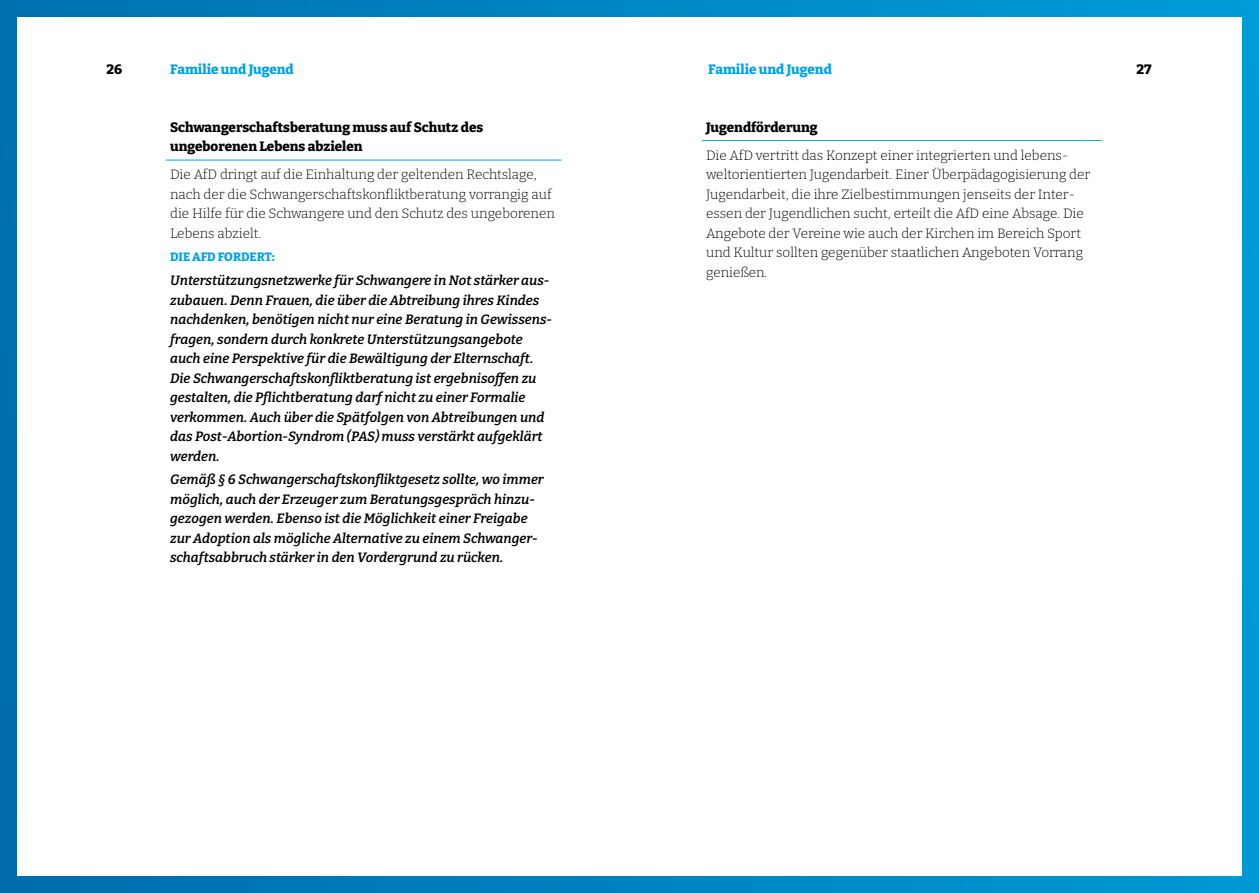
<style>
.page{position:relative;width:1259px;height:893px;background:#fff}
.page>*{position:absolute;margin:0;border:0;box-sizing:border-box;transform-origin:0 0}
.t1{font:italic 600 13.5px/19.5px "Bitter";color:#000}
.t2{font:300 13.5px/19.5px "Bitter";color:#000}
.t3{font:800 13.5px/19.5px "Bitter";color:#000}
.t4{font:800 13.5px "Bitter";color:#00a2e3}
.t5{font:800 12px "Bitter";color:#00a2e3}
</style>
<div class="page">
<div style="left:0;top:0;width:1259px;height:893px;background:linear-gradient(to right,#006ead,#009bd7)"></div>
<div style="left:17px;top:17px;width:1224px;height:859px;background:#fff"></div>
<hr style="left:166px;top:160px;width:395px;height:1px;background:#00a2e3">
<hr style="left:702px;top:140px;width:399px;height:1px;background:#00a2e3">
<p class="t3" style="left:106px;top:59px;width:17px">26</p>
<p class="t4" style="left:170px;top:60px;width:125px">Familie und Jugend</p>
<p class="t4" style="left:708px;top:60px;width:125px">Familie und Jugend</p>
<p class="t3" style="left:1136px;top:59px;width:17px">27</p>
<p class="t3" style="left:170px;top:117px;width:315px">Schwangerschaftsberatung muss auf Schutz des ungeborenen Lebens abzielen</p>
<p class="t2" style="left:170px;top:164px;width:386px">Die AfD dringt auf die Einhaltung der geltenden Rechtslage, nach der die Schwangerschaftskonfliktberatung vorrangig auf die Hilfe für die Schwangere und den Schutz des ungeborenen Lebens abzielt.</p>
<p class="t5" style="left:170px;top:250px;width:106px">DIE AFD FORDERT:</p>
<p class="t1" style="left:170px;top:270px;width:383px">Unterstützungsnetzwerke für Schwangere in Not stärker aus&shy;zubauen. Denn Frauen, die über die Abtreibung ihres Kindes nachdenken, benötigen nicht nur eine Beratung in Gewissens&shy;fragen, sondern durch konkrete Unterstützungsangebote auch eine Perspektive für die Bewältigung der Elternschaft.<br>Die Schwangerschaftskonfliktberatung ist ergebnisoffen zu gestalten, die Pflichtberatung darf nicht zu einer Formalie verkommen. Auch über die Spätfolgen von Abtreibungen und das Post-Abortion-Syndrom (PAS) muss verstärkt aufgeklärt werden.</p>
<p class="t1" style="left:170px;top:470px;width:375px">Gemäß § 6 Schwangerschaftskonfliktgesetz sollte, wo immer möglich, auch der Erzeuger zum Beratungsgespräch hinzu&shy;gezogen werden. Ebenso ist die Möglichkeit einer Freigabe zur Adoption als mögliche Alternative zu einem Schwanger&shy;schaftsabbruch stärker in den Vordergrund zu rücken.</p>
<p class="t3" style="left:706px;top:117px;width:113px">Jugendförderung</p>
<p class="t2" style="left:706px;top:145px;width:386px">Die AfD vertritt das Konzept einer integrierten und lebens&shy;weltorientierten Jugendarbeit. Einer Überpädagogisierung der Jugendarbeit, die ihre Zielbestimmungen jenseits der Inter&shy;essen der Jugendlichen sucht, erteilt die AfD eine Absage. Die Angebote der Vereine wie auch der Kirchen im Bereich Sport und Kultur sollten gegenüber staatlichen Angeboten Vorrang genießen.</p>
</div>
